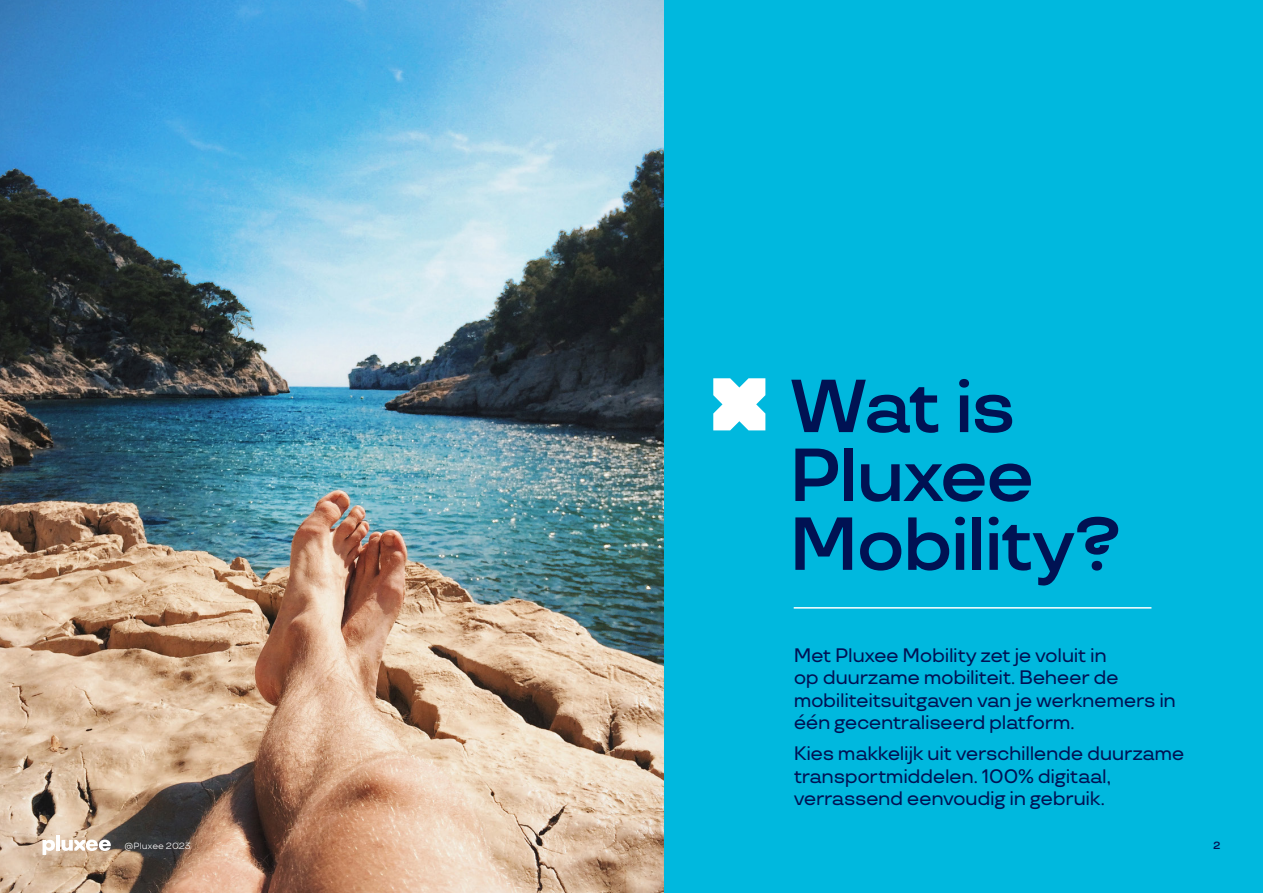
<style>
.page{position:relative;width:1263px;height:893px;background:#00b8de}
.page>*{position:absolute;margin:0;border:0;box-sizing:border-box;transform-origin:0 0}
.t1{font:600 74.85px/68.8px "TT Travels";letter-spacing:-.04em;color:#001253}
.t2{font:500 19.5px/22.5px "TT Travels";letter-spacing:-.02em;color:#001253}
.t3{font:600 10.5px "TT Travels";color:#001253}
.t4{font:9px "TT Travels";color:#fff}
</style>
<div class="page">
<img style="left:0;top:0;width:663px;height:893px">
<svg style="left:713px;top:378px;width:52px;height:52px;background:#ddf5fa"></svg>
<hr style="left:794px;top:607px;width:357px;height:2px;background:#fff">
<svg style="left:43px;top:840px;width:12px;height:15px"></svg>
<hr style="left:56px;top:836px;width:4px;height:15px;background:#fff">
<svg style="left:62px;top:840px;width:49px;height:11px"></svg>
<p class="t1" style="left:789px;top:373px;width:247px">Wat is<br>Pluxee</p>
<p class="t1" style="left:789px;top:510px;width:334px">Mobility?</p>
<p class="t2" style="left:794px;top:644px;width:384px">Met Pluxee Mobility zet je voluit in<br>op duurzame mobiliteit. Beheer de mobiliteitsuitgaven van je werknemers in één gecentraliseerd platform.</p>
<p class="t2" style="left:794px;top:743px;width:392px">Kies makkelijk uit verschillende duurzame transportmiddelen. 100% digitaal, verrassend eenvoudig in gebruik.</p>
<p class="t4" style="left:125px;top:840px;width:68px">@Pluxee 2023</p>
<p class="t3" style="left:1213px;top:838px;width:9px">2</p>
</div>
